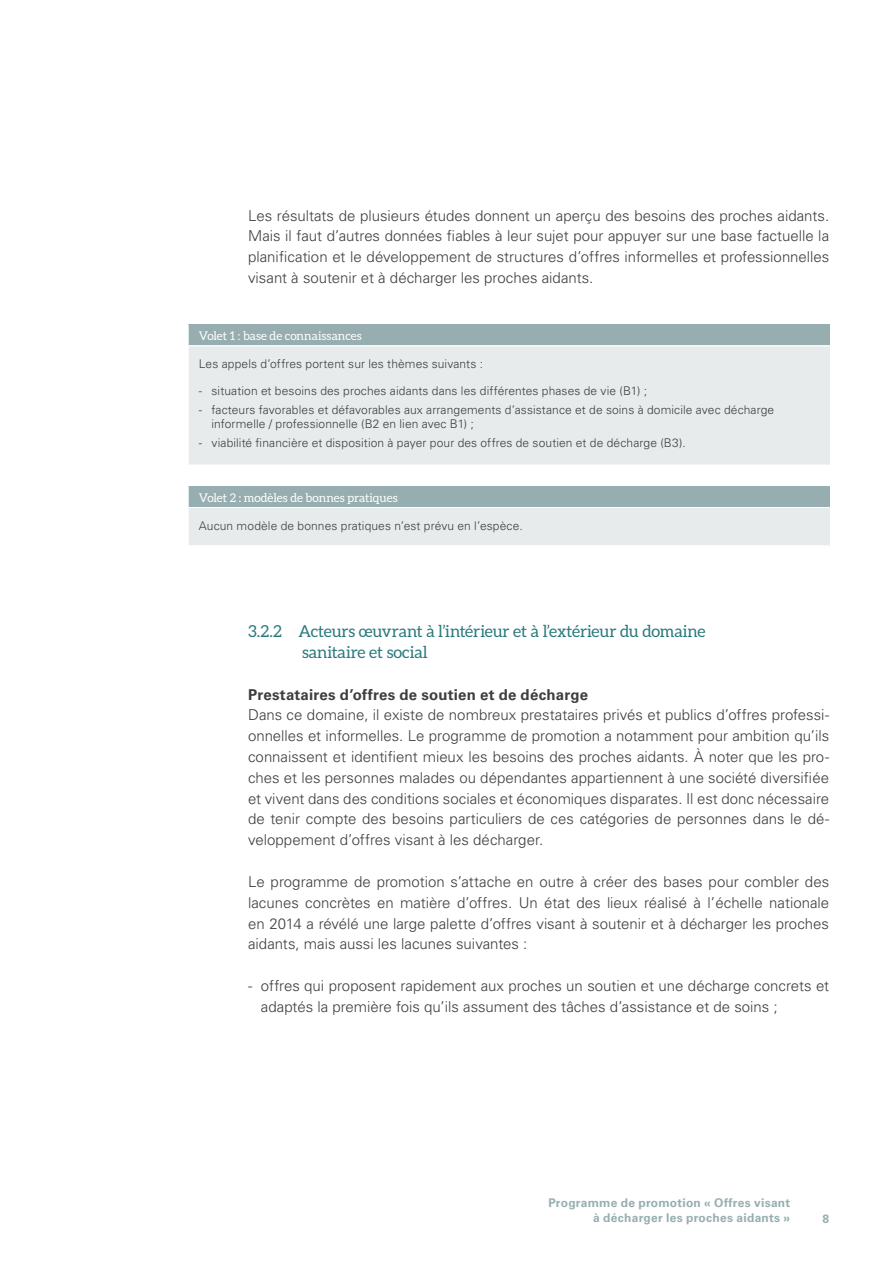
<style>
.page{position:relative;width:893px;height:1263px;background:#fff}
.page>*{position:absolute;margin:0;border:0;box-sizing:border-box;transform-origin:0 0}
.t1{font:16.5px/20.9px "Aleo";letter-spacing:-.01em;color:#28797b}
.t2{font:300 15px/20.9px "Univers LT";color:#3e3e3f;text-align:justify}
.t3{font:700 15px "Univers LT";letter-spacing:.015em;color:#3e3e3f}
.t4{font:300 12px/14.4px "Univers LT";letter-spacing:.01em;color:#3e3e3f}
.t5{font:700 12px/15px "Univers LT";letter-spacing:.02em;color:#97aeb0;text-align:right}
.t6{font:12px "Aleo";color:#fff}
</style>
<div class="page">
<div style="left:188px;top:325px;width:641px;height:21px;background:#97aeb0"></div>
<div style="left:188px;top:346px;width:641px;height:119px;background:#e7ebec"></div>
<svg style="left:188px;top:325px;width:1px;height:21px"></svg>
<hr style="left:188px;top:346px;width:1px;height:119px;background:#fff">
<hr style="left:188px;top:346px;width:641px;height:1px;background:#fff">
<div style="left:188px;top:486px;width:641px;height:21px;background:#97aeb0"></div>
<div style="left:188px;top:507px;width:641px;height:39px;background:#e7ebec"></div>
<svg style="left:188px;top:486px;width:1px;height:21px"></svg>
<hr style="left:188px;top:508px;width:1px;height:37px;background:#fff">
<hr style="left:188px;top:545px;width:641px;height:1px;background:#fff">
<hr style="left:188px;top:507px;width:641px;height:1px;background:#fff">
<p class="t2" style="left:248px;top:205px;width:583px">Les résultats de plusieurs études donnent un aperçu des besoins des proches aidants.<br>Mais il faut d’autres données fiables à leur sujet pour appuyer sur une base factuelle la planification et le développement de structures d’offres informelles et professionnelles visant à soutenir et à décharger les proches aidants.</p>
<p class="t6" style="left:199px;top:329px;width:164px">Volet 1 : base de connaissances</p>
<p class="t4" style="left:199px;top:357px;width:286px">Les appels d’offres portent sur les thèmes suivants :</p>
<p class="t4" style="left:199px;top:384px;width:450px">- situation et besoins des proches aidants dans les différentes phases de vie (B1) ;</p>
<p class="t4" style="left:212px;top:403px;width:564px;text-indent:-13px">- facteurs favorables et défavorables aux arrangements d’assistance et de soins à domicile avec décharge informelle / professionnelle (B2 en lien avec B1) ;</p>
<p class="t4" style="left:199px;top:436px;width:488px">- viabilité financière et disposition à payer pour des offres de soutien et de décharge (B3).</p>
<p class="t6" style="left:199px;top:490px;width:200px">Volet 2 : modèles de bonnes pratiques</p>
<p class="t4" style="left:199px;top:518px;width:325px">Aucun modèle de bonnes pratiques n’est prévu en l’espèce.</p>
<p class="t1" style="left:302px;top:620px;width:405px;text-indent:-54px">3.2.2 Acteurs œuvrant à l’intérieur et à l’extérieur du domaine sanitaire et social</p>
<p class="t3" style="left:248px;top:685px;width:341px">Prestataires d’offres de soutien et de décharge</p>
<p class="t2" style="left:248px;top:705px;width:583px">Dans ce domaine, il existe de nombreux prestataires privés et publics d’offres professi&shy;onnelles et informelles. Le programme de promotion a notamment pour ambition qu’ils connaissent et identifient mieux les besoins des proches aidants. À noter que les pro&shy;ches et les personnes malades ou dépendantes appartiennent à une société diversifiée et vivent dans des conditions sociales et économiques disparates. Il est donc nécessaire de tenir compte des besoins particuliers de ces catégories de personnes dans le dé&shy;veloppement d’offres visant à les décharger.</p>
<p class="t2" style="left:248px;top:871px;width:583px">Le programme de promotion s’attache en outre à créer des bases pour combler des lacunes concrètes en matière d’offres. Un état des lieux réalisé à l’échelle nationale en 2014 a révélé une large palette d’offres visant à soutenir et à décharger les proches aidants, mais aussi les lacunes suivantes :</p>
<p class="t2" style="left:261px;top:975px;width:570px;text-indent:-13px">- offres qui proposent rapidement aux proches un soutien et une décharge concrets et adaptés la première fois qu’ils assument des tâches d’assistance et de soins ;</p>
<p class="t5" style="left:548px;top:1195px;width:243px">Programme de promotion « Offres visant à décharger les proches aidants »</p>
<p class="t5" style="left:822px;top:1211px;width:8px">8</p>
</div>
